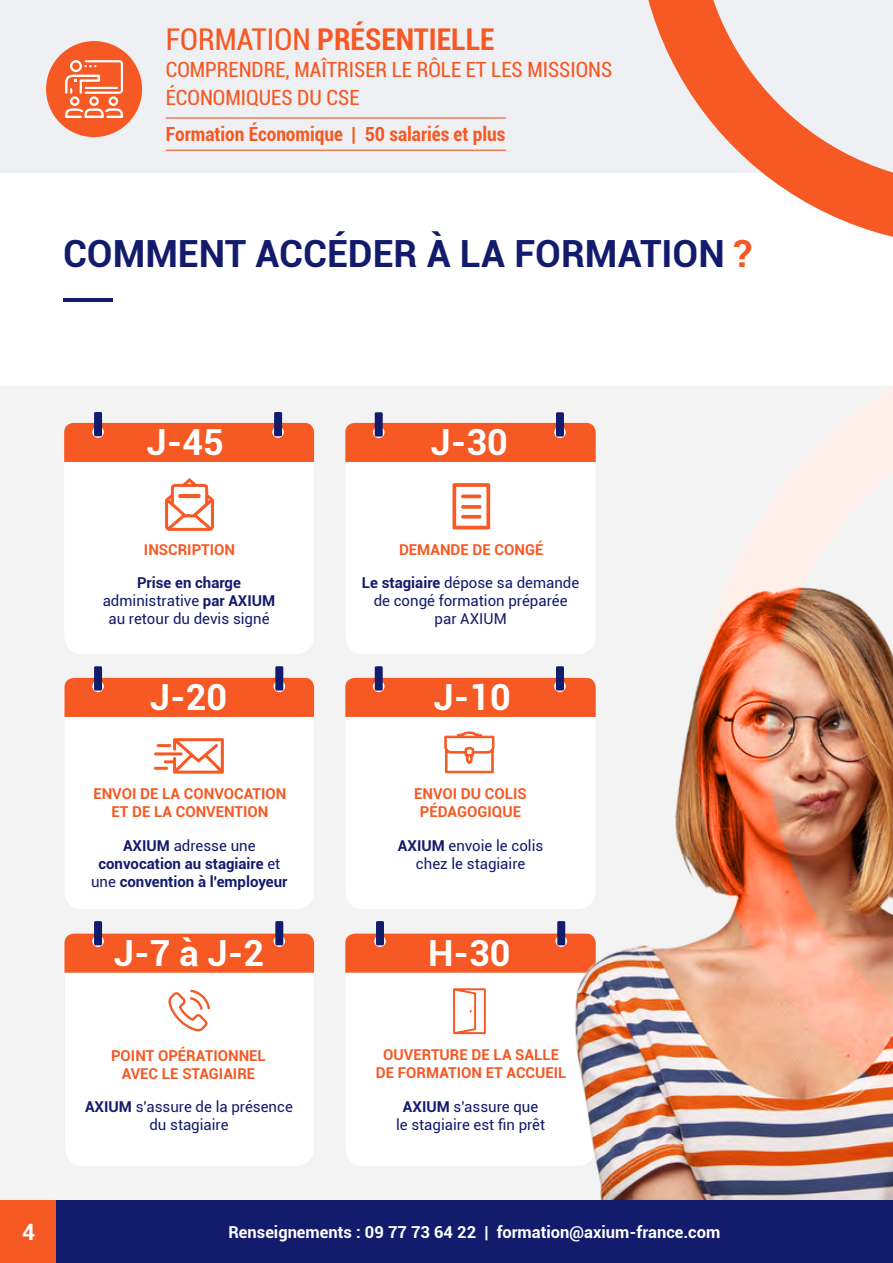
<style>
.page{position:relative;width:893px;height:1263px;background:#fff}
.page>*{position:absolute;margin:0;border:0;box-sizing:border-box;transform-origin:0 0}
.t1{font:700 37.5px "Roboto";color:#131b6c}
.t2{font:700 36px "Roboto";color:#fff}
.t3{font:700 condensed 30px "Roboto";color:#f65923}
.t4{font:700 22.5px "Roboto";color:#fff}
.t5{font:condensed 21px/27.3px "Roboto";color:#f65923}
.t6{font:700 condensed 19.5px "Roboto";color:#f65923}
.t7{font:700 16.5px "Roboto";color:#fff}
.t8{font:15px/18px "Roboto";color:#131b6c;text-align:center}
.t9{font:700 15px/18px "Roboto";color:#f65923;text-align:center}
.t10{font:700 15px/18px "Roboto";color:#131b6c;text-align:center}
.s1{font-weight:400}
.s2{color:#f65923}
.s3{font-weight:700}
</style>
<div class="page">
<div style="left:0;top:0;width:893px;height:172px;background:#eff0f4"></div>
<hr style="left:166px;top:117px;width:340px;height:2px;background:#f65923">
<hr style="left:166px;top:150px;width:340px;height:1px;background:#f65923">
<div style="left:46px;top:41px;width:96px;height:96px;background:#f65923;border-radius:50%"></div>
<svg style="left:65px;top:60px;width:58px;height:58px"></svg>
<svg style="left:606px;top:0;width:287px;height:237px"></svg>
<div style="left:0;top:387px;width:893px;height:876px;background:#f3f3f3"></div>
<div style="left:345px;top:961px;width:251px;height:205px;background:#fff;border-radius:18px"></div>
<div style="left:345px;top:933px;width:199px;height:40px;background:#f65923"></div>
<img style="left:544px;top:677px;width:349px;height:524px">
<img style="left:696px;top:386px;width:197px;height:809px">
<div style="left:1px;top:1201px;width:892px;height:62px;background:#131b6c"></div>
<div style="left:1px;top:1201px;width:55px;height:62px;background:#f65923"></div>
<div style="left:64px;top:432px;width:250px;height:222px;background:#fff;border-radius:18px"></div>
<div style="left:65px;top:961px;width:249px;height:205px;background:#fff;border-radius:18px"></div>
<div style="left:345px;top:432px;width:251px;height:222px;background:#fff;border-radius:18px"></div>
<div style="left:345px;top:695px;width:251px;height:214px;background:#fff;border-radius:18px"></div>
<div style="left:64px;top:678px;width:250px;height:231px;background:#fff;border-radius:18px"></div>
<svg style="left:452px;top:483px;width:38px;height:46px"></svg>
<svg style="left:461px;top:515px;width:20px;height:4px"></svg>
<svg style="left:461px;top:505px;width:20px;height:4px"></svg>
<hr style="left:461px;top:495px;width:20px;height:3px;background:#f65923;border-radius:2px">
<svg style="left:164px;top:738px;width:60px;height:36px"></svg>
<hr style="left:154px;top:752px;width:29px;height:3px;background:#f65923;border-radius:2px">
<hr style="left:157px;top:744px;width:14px;height:3px;background:#f65923;border-radius:2px">
<hr style="left:154px;top:767px;width:14px;height:3px;background:#f65923;border-radius:2px">
<div style="left:64px;top:423px;width:250px;height:39px;background:#f65923"></div>
<div style="left:345px;top:423px;width:251px;height:39px;background:#f65923"></div>
<div style="left:345px;top:678px;width:251px;height:39px;background:#f65923"></div>
<div style="left:64px;top:678px;width:250px;height:39px;background:#f65923"></div>
<div style="left:64px;top:933px;width:250px;height:40px;background:#f65923"></div>
<svg style="left:444px;top:731px;width:51px;height:43px"></svg>
<svg style="left:168px;top:989px;width:42px;height:42px"></svg>
<svg style="left:92px;top:426px;width:12px;height:12px"></svg>
<div style="left:94px;top:412px;width:8px;height:24px;background:#131b6c;border-radius:2px"></div>
<svg style="left:92px;top:680px;width:12px;height:12px"></svg>
<div style="left:94px;top:666px;width:8px;height:24px;background:#131b6c;border-radius:2px"></div>
<svg style="left:373px;top:680px;width:11px;height:12px"></svg>
<div style="left:375px;top:666px;width:8px;height:24px;background:#131b6c;border-radius:2px"></div>
<svg style="left:373px;top:426px;width:11px;height:12px"></svg>
<div style="left:375px;top:412px;width:8px;height:24px;background:#131b6c;border-radius:2px"></div>
<svg style="left:92px;top:935px;width:12px;height:12px"></svg>
<div style="left:94px;top:921px;width:8px;height:24px;background:#131b6c;border-radius:2px"></div>
<svg style="left:374px;top:935px;width:12px;height:12px"></svg>
<div style="left:376px;top:921px;width:8px;height:24px;background:#131b6c;border-radius:2px"></div>
<svg style="left:273px;top:680px;width:12px;height:12px"></svg>
<div style="left:275px;top:666px;width:8px;height:24px;background:#131b6c;border-radius:2px"></div>
<svg style="left:554px;top:680px;width:12px;height:12px"></svg>
<div style="left:556px;top:666px;width:8px;height:24px;background:#131b6c;border-radius:2px"></div>
<svg style="left:554px;top:426px;width:12px;height:12px"></svg>
<div style="left:556px;top:412px;width:8px;height:24px;background:#131b6c;border-radius:2px"></div>
<svg style="left:273px;top:935px;width:12px;height:12px"></svg>
<div style="left:275px;top:921px;width:8px;height:24px;background:#131b6c;border-radius:2px"></div>
<svg style="left:555px;top:935px;width:12px;height:12px"></svg>
<div style="left:557px;top:921px;width:8px;height:24px;background:#131b6c;border-radius:2px"></div>
<svg style="left:272px;top:426px;width:12px;height:12px"></svg>
<div style="left:274px;top:412px;width:8px;height:24px;background:#131b6c;border-radius:2px"></div>
<svg style="left:166px;top:479px;width:47px;height:52px"></svg>
<hr style="left:178px;top:494px;width:23px;height:4px;background:#f65923;border-radius:2px">
<hr style="left:63px;top:298px;width:49px;height:3px;background:#131b6c">
<svg style="left:453px;top:988px;width:33px;height:46px"></svg>
<h3 class="t3" style="left:166px;top:18px;width:331px"><span class="s1">FORMATION</span> PRÉSENTIELLE</h3>
<h3 class="t5" style="left:166px;top:55px;width:448px">COMPRENDRE, MAÎTRISER LE RÔLE ET LES MISSIONS<br>ÉCONOMIQUES DU CSE</h3>
<h3 class="t6" style="left:166px;top:120px;width:341px">Formation Économique | 50 salariés et plus</h3>
<h1 class="t1" style="left:63px;top:227px;width:691px">COMMENT ACCÉDER À LA FORMATION <span class="s2">?</span></h1>
<h2 class="t2" style="left:147px;top:417px;width:79px">J-45</h2>
<h2 class="t2" style="left:431px;top:417px;width:79px">J-30</h2>
<p class="t9" style="left:144px;top:540px;width:93px">INSCRIPTION</p>
<p class="t9" style="left:399px;top:540px;width:146px">DEMANDE DE CONGÉ</p>
<p class="t8" style="left:103px;top:573px;width:174px"><span class="s3">Prise en charge </span>administrative <span class="s3">par AXIUM </span>au retour du devis signé</p>
<p class="t8" style="left:362px;top:573px;width:219px"><span class="s3">Le stagiaire</span> dépose sa demande de congé formation préparée par AXIUM</p>
<h2 class="t2" style="left:150px;top:672px;width:79px">J-20</h2>
<h2 class="t2" style="left:434px;top:672px;width:79px">J-10</h2>
<p class="t9" style="left:93px;top:784px;width:195px">ENVOI DE LA CONVOCATION<br>ET DE LA CONVENTION</p>
<p class="t9" style="left:414px;top:784px;width:114px">ENVOI DU COLIS<br>PÉDAGOGIQUE</p>
<p class="t10" style="left:91px;top:836px;width:198px">AXIUM <span class="s1">adresse une </span>convocation au stagiaire <span class="s1">et une</span> convention à l'employeur</p>
<p class="t8" style="left:398px;top:836px;width:147px"><span class="s3">AXIUM</span> envoie le colis chez le stagiaire</p>
<h2 class="t2" style="left:114px;top:928px;width:151px">J-7 à J-2</h2>
<h2 class="t2" style="left:428px;top:928px;width:84px">H-30</h2>
<p class="t9" style="left:111px;top:1046px;width:156px">POINT OPÉRATIONNEL<br>AVEC LE STAGIAIRE</p>
<p class="t9" style="left:376px;top:1045px;width:192px">OUVERTURE DE LA SALLE<br>DE FORMATION ET ACCUEIL</p>
<p class="t8" style="left:85px;top:1097px;width:209px"><span class="s3">AXIUM</span> s'assure de la présence du stagiaire</p>
<p class="t8" style="left:396px;top:1097px;width:151px"><span class="s3">AXIUM</span> s'assure que le stagiaire est fin prêt</p>
<h3 class="t4" style="left:22px;top:1216px;width:14px">4</h3>
<p class="t7" style="left:228px;top:1220px;width:493px">Renseignements : 09 77 73 64 22 | formation@axium-france.com</p>
</div>
